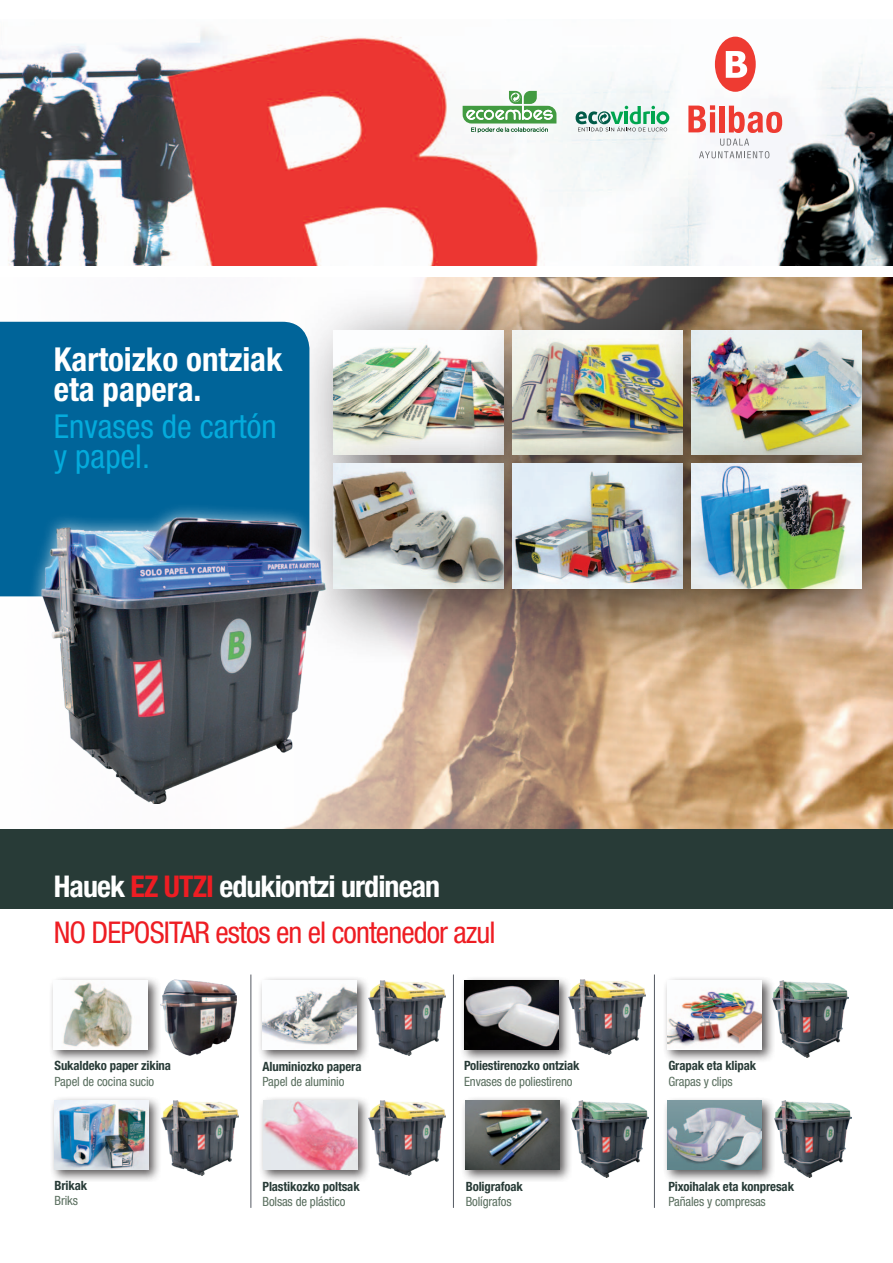
<style>
.page{position:relative;width:893px;height:1263px;background:#fff}
.page>*{position:absolute;margin:0;border:0;box-sizing:border-box;transform-origin:0 0}
.t1{font:700 condensed 33px/30px "Helvetica Neue";color:#fff}
.t2{font:condensed 33px/30px "Helvetica Neue";color:#04abdc}
.t3{font:condensed 30px/46px "Helvetica Neue";letter-spacing:-.03em;color:#ee1d23}
.t4{font:700 condensed 12.75px "Helvetica Neue";letter-spacing:-.01em;color:#283b37}
.t5{font:condensed 12.75px "Helvetica Neue";letter-spacing:-.01em;color:#596e5e}
.s1{font-weight:700;color:#fff}
.s2{font-weight:700}
</style>
<div class="page">
<img style="left:0;top:277px;width:893px;height:553px">
<div style="left:285px;top:281px;width:294px;height:248px;background:#231f20;opacity:.75"></div>
<img style="left:334px;top:330px;width:130px;height:85px">
<div style="left:285px;top:415px;width:294px;height:248px;background:#231f20;opacity:.75"></div>
<img style="left:334px;top:464px;width:130px;height:124px">
<div style="left:464px;top:281px;width:294px;height:248px;background:#231f20;opacity:.75"></div>
<img style="left:513px;top:330px;width:130px;height:85px">
<div style="left:464px;top:415px;width:294px;height:248px;background:#231f20;opacity:.75"></div>
<img style="left:513px;top:464px;width:130px;height:124px">
<div style="left:643px;top:281px;width:250px;height:248px;background:#231f20;opacity:.75"></div>
<img style="left:692px;top:330px;width:170px;height:85px">
<div style="left:643px;top:415px;width:250px;height:248px;background:#231f20;opacity:.75"></div>
<img style="left:692px;top:464px;width:170px;height:124px">
<div style="left:0;top:322px;width:309px;height:274px;background:#006499"></div>
<img style="left:0;top:29px;width:893px;height:237px">
<div style="left:715px;top:37px;width:41px;height:55px;background:#ee3b32;border-radius:50%"></div>
<svg style="left:726px;top:51px;width:21px;height:27px"></svg>
<svg style="left:688px;top:105px;width:27px;height:27px"></svg>
<div style="left:719px;top:106px;width:6px;height:26px;background:#ee3b32"></div>
<svg style="left:729px;top:106px;width:53px;height:27px"></svg>
<svg style="left:699px;top:139px;width:70px;height:19px"></svg>
<svg style="left:576px;top:106px;width:93px;height:25px"></svg>
<svg style="left:463px;top:91px;width:93px;height:42px"></svg>
<div style="left:0;top:830px;width:893px;height:79px;background:#283b37"></div>
<div style="left:49px;top:1095px;width:113px;height:87px;background:#231f20;opacity:.75"></div>
<img style="left:55px;top:1101px;width:94px;height:68px">
<div style="left:662px;top:975px;width:113px;height:87px;background:#231f20;opacity:.75"></div>
<img style="left:668px;top:981px;width:94px;height:68px">
<div style="left:662px;top:1096px;width:113px;height:87px;background:#231f20;opacity:.75"></div>
<img style="left:668px;top:1101px;width:94px;height:69px">
<div style="left:258px;top:1095px;width:112px;height:87px;background:#231f20;opacity:.75"></div>
<img style="left:263px;top:1101px;width:94px;height:68px">
<div style="left:49px;top:975px;width:112px;height:87px;background:#231f20;opacity:.75"></div>
<img style="left:54px;top:981px;width:94px;height:68px">
<div style="left:459px;top:975px;width:112px;height:87px;background:#231f20;opacity:.75"></div>
<img style="left:464px;top:981px;width:94px;height:68px">
<div style="left:460px;top:1095px;width:112px;height:87px;background:#231f20;opacity:.75"></div>
<img style="left:465px;top:1101px;width:95px;height:68px">
<div style="left:257px;top:975px;width:113px;height:87px;background:#231f20;opacity:.75"></div>
<img style="left:262px;top:981px;width:95px;height:68px">
<div style="left:25px;top:501px;width:313px;height:316px;background:#fff;opacity:.75"></div>
<img style="left:42px;top:517px;width:283px;height:287px">
<img style="left:369px;top:981px;width:77px;height:75px">
<img style="left:568px;top:979px;width:77px;height:75px">
<img style="left:369px;top:1101px;width:77px;height:74px">
<img style="left:162px;top:1101px;width:76px;height:74px">
<img style="left:571px;top:1101px;width:77px;height:77px">
<img style="left:775px;top:1101px;width:76px;height:77px">
<img style="left:772px;top:981px;width:77px;height:77px">
<hr style="left:250px;top:974px;width:1px;height:234px;background:#555a63">
<hr style="left:453px;top:974px;width:1px;height:234px;background:#555a63">
<hr style="left:654px;top:974px;width:1px;height:234px;background:#555a63">
<img style="left:161px;top:979px;width:76px;height:76px">
<h1 class="t1" style="left:54px;top:344px;width:230px">Kartoizko ontziak eta papera.</h1>
<h1 class="t2" style="left:54px;top:411px;width:224px">Envases de cartón y papel.</h1>
<h2 class="t3" style="left:54px;top:863px;width:443px"><span class="s1">Hauek</span> <span class="s2">EZ UTZI</span> <span class="s1">edukiontzi urdinean<br></span>NO DEPOSITAR estos en el contenedor azul</h2>
<p class="t4" style="left:55px;top:1058px;width:118px">Sukaldeko paper zikina</p>
<p class="t5" style="left:55px;top:1074px;width:101px">Papel de cocina sucio</p>
<p class="t4" style="left:262px;top:1058px;width:101px">Aluminiozko papera</p>
<p class="t5" style="left:262px;top:1074px;width:83px">Papel de aluminio</p>
<p class="t4" style="left:464px;top:1058px;width:117px">Poliestirenozko ontziak</p>
<p class="t5" style="left:464px;top:1074px;width:110px">Envases de poliestireno</p>
<p class="t4" style="left:668px;top:1058px;width:89px">Grapak eta klipak</p>
<p class="t5" style="left:668px;top:1074px;width:66px">Grapas y clips</p>
<p class="t4" style="left:55px;top:1177px;width:34px">Brikak</p>
<p class="t5" style="left:55px;top:1193px;width:25px">Briks</p>
<p class="t4" style="left:262px;top:1178px;width:99px">Plastikozko poltsak</p>
<p class="t5" style="left:262px;top:1194px;width:84px">Bolsas de plástico</p>
<p class="t4" style="left:466px;top:1178px;width:59px">Boligrafoak</p>
<p class="t5" style="left:466px;top:1194px;width:47px">Bolígrafos</p>
<p class="t4" style="left:668px;top:1178px;width:127px">Pixoihalak eta konpresak</p>
<p class="t5" style="left:668px;top:1194px;width:99px">Pañales y compresas</p>
</div>
